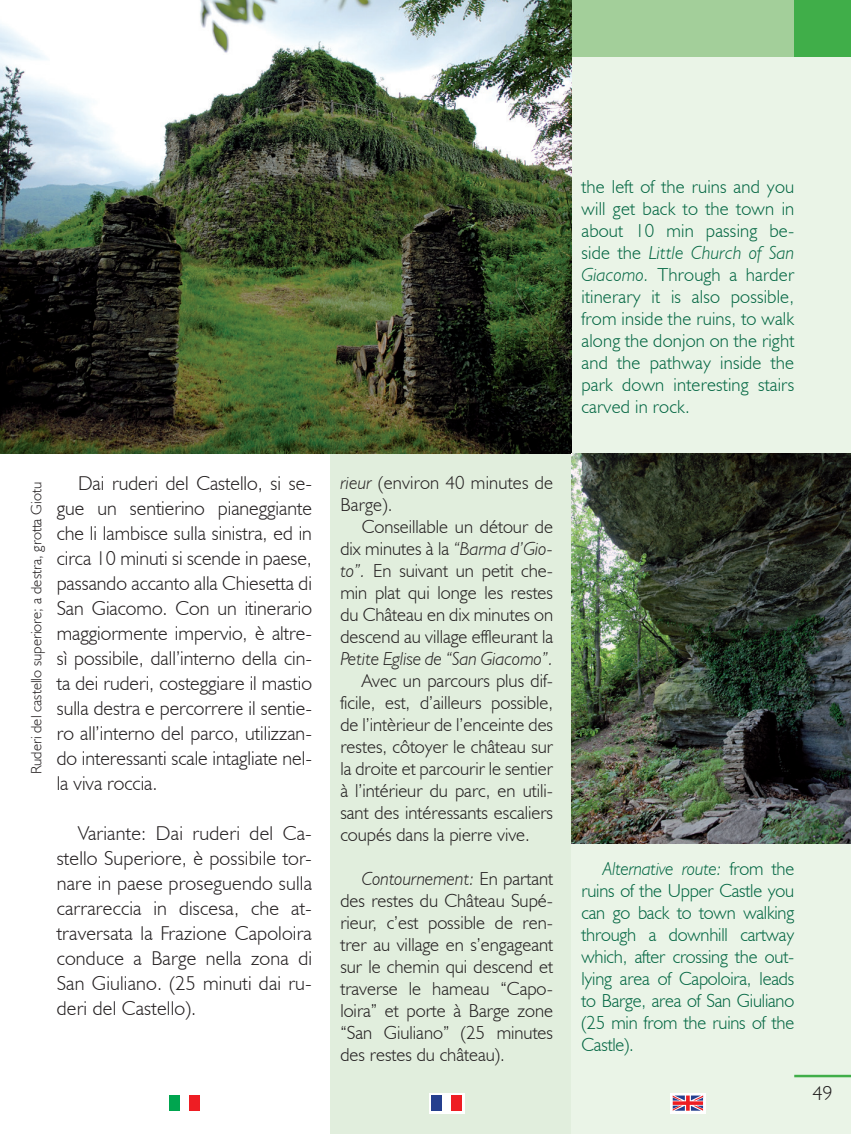
<style>
.page{position:relative;width:851px;height:1134px;background:#fff}
.page>*{position:absolute;margin:0;border:0;box-sizing:border-box;transform-origin:0 0}
.testi_ita{font:300 20px/25px "Humanist 521 BT";color:#231f20;text-align:justify}
.testi_FRA{font:300 18.75px/22px "Humanist 521 BT";color:#231f20;text-align:justify}
.testi_ING{font:300 18.75px/22px "Humanist 521 BT";color:#026642;text-align:justify}
.t1{font:300 15px "Humanist 521 BT";color:#231f20}
.s1{font-style:italic}
</style>
<div class="page">
<hr style="left:0;top:57px;width:1px;height:1077px;background:#eaf4e7">
<div style="left:330px;top:57px;width:520px;height:1077px;background:#e1eedd"></div>
<div style="left:571px;top:57px;width:279px;height:1077px;background:#eaf4e7"></div>
<div style="left:0;top:0;width:850px;height:57px;background:#a3cf9a"></div>
<div style="left:794px;top:0;width:56px;height:57px;background:#40ae49"></div>
<hr style="left:794px;top:1075px;width:56px;height:2px;background:#40ae49">
<div style="left:670px;top:1093px;width:35px;height:20px;background:#fff"></div>
<svg style="left:672px;top:1095px;width:31px;height:16px"></svg>
<div style="left:169px;top:1095px;width:10px;height:16px;background:#00a54f"></div>
<div style="left:189px;top:1095px;width:10px;height:16px;background:#ee1d23"></div>
<div style="left:429px;top:1093px;width:35px;height:20px;background:#fff"></div>
<div style="left:431px;top:1095px;width:10px;height:16px;background:#253f8e"></div>
<div style="left:452px;top:1095px;width:10px;height:16px;background:#ee1d23"></div>
<img style="left:0;top:0;width:571px;height:454px">
<img style="left:571px;top:454px;width:279px;height:389px">
<p class="t1" style="left:27px;top:774px;width:294px;rotate:-90deg">Ruderi del castello superiore; a destra, grotta Giotu</p>
<p class="testi_ita" style="left:57px;top:470px;width:257px;text-indent:21px">Dai ruderi del Castello, si se&shy;gue un sentierino pianeggiante che li lambisce sulla sinistra, ed in circa 10 minuti si scende in paese, passando accanto alla Chiesetta di San Giacomo. Con un itinerario maggiormente impervio, è altre&shy;sì possibile, dall’interno della cin&shy;ta dei ruderi, costeggiare il mastio sulla destra e percorrere il sentie&shy;ro all’interno del parco, utilizzan&shy;do interessanti scale intagliate nel&shy;la viva roccia.</p>
<p class="testi_ita" style="left:57px;top:820px;width:257px;text-indent:21px">Variante: Dai ruderi del Ca&shy;stello Superiore, è possibile tor&shy;nare in paese proseguendo sulla carrareccia in discesa, che at&shy;traversata la Frazione Capoloira conduce a Barge nella zona di San Giuliano. (25 minuti dai ru&shy;deri del Castello).</p>
<p class="testi_FRA" style="left:340px;top:471px;width:214px"><span class="s1">rieur</span> (environ 40 minutes de<br>Barge).</p>
<p class="testi_FRA" style="left:340px;top:515px;width:214px;text-indent:21px">Conseillable un détour de dix minutes à la <span class="s1">“Barma d’Gio&shy;to”.</span> En suivant un petit che&shy;min plat qui longe les restes du Château en dix minutes on descend au village effleurant la <span class="s1">Petite Eglise de “San Giacomo”.</span></p>
<p class="testi_FRA" style="left:340px;top:669px;width:214px;text-indent:21px">Avec un parcours plus dif&shy;ficile, est, d’ailleurs possible, de l’intèrieur de l’enceinte des restes, côtoyer le château sur la droite et parcourir le sentier à l’intérieur du parc, en utili&shy;sant des intéressants escaliers coupés dans la pierre vive.</p>
<p class="testi_FRA" style="left:340px;top:867px;width:214px;text-indent:21px"><span class="s1">Contournement:</span> En partant des restes du Château Supé&shy;rieur, c’est possible de ren&shy;trer au village en s’engageant sur le chemin qui descend et traverse le hameau “Capo&shy;loira” et porte à Barge zone “San Giuliano” (25 minutes des restes du château).</p>
<p class="testi_ING" style="left:581px;top:175px;width:214px">the left of the ruins and you will get back to the town in about 10 min passing be&shy;side the <span class="s1">Little Church of San Giacomo.</span> Through a harder itinerary it is also possible, from inside the ruins, to walk along the donjon on the right and the pathway inside the park down interesting stairs carved in rock.</p>
<p class="testi_ING" style="left:581px;top:857px;width:214px;text-indent:21px"><span class="s1">Alternative route:</span> from the ruins of the Upper Castle you can go back to town walking through a downhill cartway which, after crossing the out&shy;lying area of Capoloira, leads to Barge, area of San Giuliano (25 min from the ruins of the Castle).</p>
<p class="testi_ita" style="left:812px;top:1080px;width:22px">49</p>
</div>
